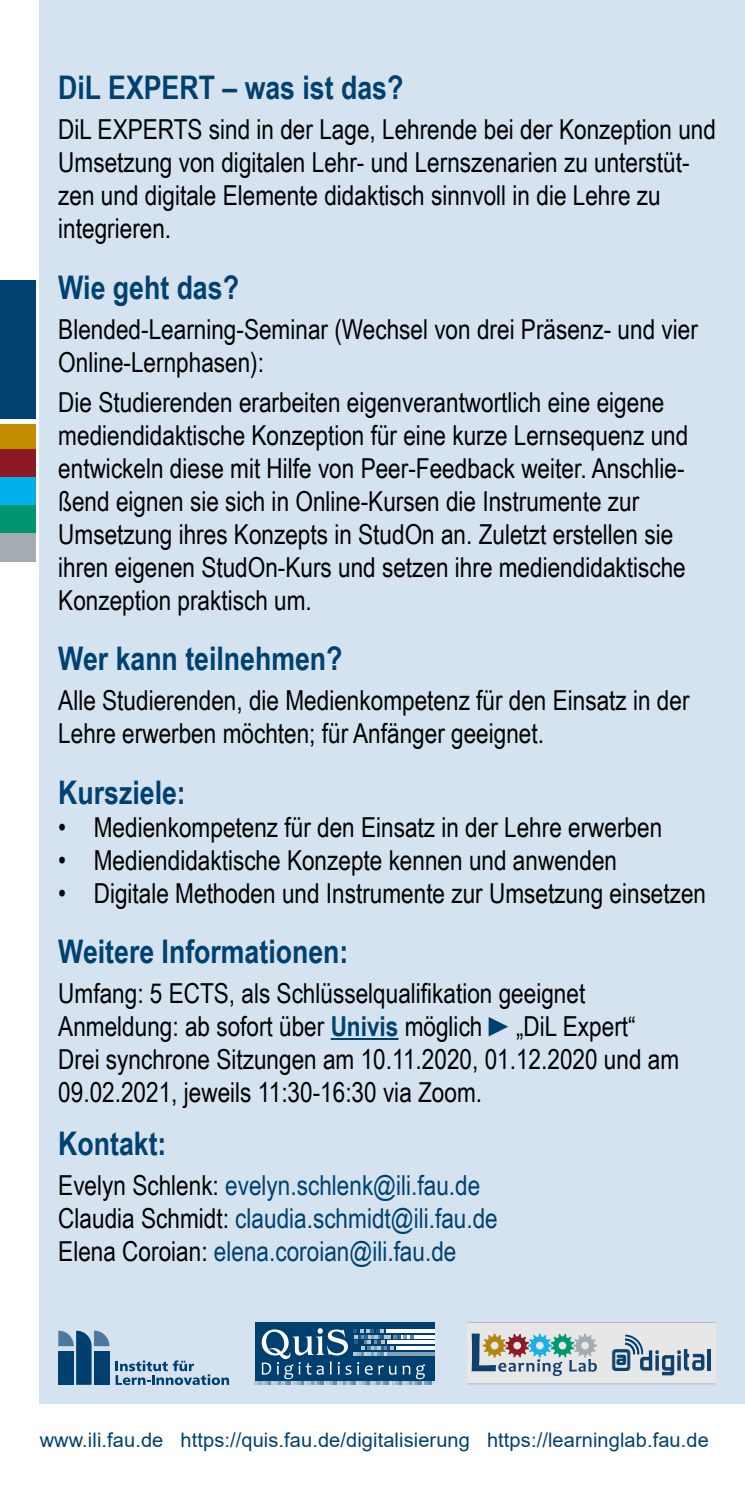
<style>
.page{position:relative;width:745px;height:1489px;background:#fff}
.page>*{position:absolute;margin:0;border:0;box-sizing:border-box;transform-origin:0 0}
.t1{font:700 32.5px "Arial Narrow";color:#004170}
.t2{font:29px "Kimberley";color:#0f416e}
.t3{font:27.5px/33px "Arial Narrow";color:#000}
.t4{font:27.5px/33px "Arial Narrow";color:#004170}
.t5{font:20px "Arial";letter-spacing:.005em;color:#004170}
.s1{font-weight:700;color:#004170}
.s2{color:#004170}
.s3{color:#000}
</style>
<div class="page">
<div style="left:0;top:421px;width:35px;height:28px;background:#c38b00"></div>
<div style="left:0;top:281px;width:35px;height:140px;background:#004170"></div>
<div style="left:0;top:449px;width:35px;height:28px;background:#8d1826"></div>
<div style="left:0;top:477px;width:35px;height:28px;background:#00b1eb"></div>
<div style="left:0;top:505px;width:35px;height:28px;background:#009770"></div>
<div style="left:0;top:533px;width:35px;height:28px;background:#a4acb1"></div>
<div style="left:40px;top:0;width:704px;height:1403px;background:#d5e3f0"></div>
<hr style="left:0;top:419px;width:37px;height:4px;background:#fff">
<svg style="left:39px;top:1403px;width:705px;height:1px"></svg>
<hr style="left:330px;top:1037px;width:68px;height:2px;background:#004170">
<svg style="left:115px;top:1360px;width:114px;height:24px"></svg>
<svg style="left:58px;top:1330px;width:51px;height:54px"></svg>
<div style="left:94px;top:1351px;width:15px;height:33px;background:#004071"></div>
<div style="left:254px;top:1322px;width:180px;height:62px;background:#004071"></div>
<svg style="left:254px;top:1327px;width:180px;height:57px"></svg>
<div style="left:467px;top:1322px;width:247px;height:61px;background:#e7e7e7"></div>
<hr style="left:467px;top:1383px;width:247px;height:1px;background:#b7b9cd">
<hr style="left:467px;top:1321px;width:247px;height:1px;background:#b7b9cd">
<svg style="left:471px;top:1333px;width:125px;height:42px"></svg>
<svg style="left:625px;top:1334px;width:79px;height:41px"></svg>
<hr style="left:707px;top:1348px;width:3px;height:22px;background:#0f416e">
<p class="t1" style="left:58px;top:63px;width:346px">DiL EXPERT – was ist das?</p>
<p class="t3" style="left:58px;top:112px;width:658px">DiL EXPERTS sind in der Lage, Lehrende bei der Konzeption und Umsetzung von digitalen Lehr- und Lernszenarien zu unterstüt&shy;zen und digitale Elemente didaktisch sinnvoll in die Lehre zu integrieren.</p>
<p class="t1" style="left:58px;top:262px;width:182px">Wie geht das?</p>
<p class="t3" style="left:58px;top:311px;width:640px">Blended-Learning-Seminar (Wechsel von drei Präsenz- und vier<br>Online-Lernphasen):</p>
<p class="t3" style="left:58px;top:384px;width:631px">Die Studierenden erarbeiten eigenverantwortlich eine eigene mediendidaktische Konzeption für eine kurze Lernsequenz und entwickeln diese mit Hilfe von Peer-Feedback weiter. Anschlie&shy;ßend eignen sie sich in Online-Kursen die Instrumente zur Umsetzung ihres Konzepts in StudOn an. Zuletzt erstellen sie ihren eigenen StudOn-Kurs und setzen ihre mediendidaktische Konzeption praktisch um.</p>
<p class="t1" style="left:58px;top:634px;width:285px">Wer kann teilnehmen?</p>
<p class="t3" style="left:58px;top:683px;width:632px">Alle Studierenden, die Medienkompetenz für den Einsatz in der<br>Lehre erwerben möchten; für Anfänger geeignet.</p>
<p class="t1" style="left:58px;top:767px;width:129px">Kursziele:</p>
<p class="t3" style="left:58px;top:809px;width:605px">• Medienkompetenz für den Einsatz in der Lehre erwerben</p>
<p class="t3" style="left:58px;top:842px;width:560px">• Mediendidaktische Konzepte kennen und anwenden</p>
<p class="t3" style="left:58px;top:875px;width:649px">• Digitale Methoden und Instrumente zur Umsetzung einsetzen</p>
<p class="t1" style="left:58px;top:926px;width:291px">Weitere Informationen:</p>
<p class="t3" style="left:58px;top:975px;width:622px">Umfang: 5 ECTS, als Schlüsselqualifikation geeignet Anmeldung: ab sofort über <span class="s1">Univis</span> möglich <span class="s2">►</span>„DiL Expert“ Drei synchrone Sitzungen am 10.11.2020, 01.12.2020 und am 09.02.2021, jeweils 11:30-16:30 via Zoom.</p>
<p class="t1" style="left:58px;top:1119px;width:110px">Kontakt:</p>
<p class="t4" style="left:58px;top:1168px;width:441px"><span class="s3">Evelyn Schlenk:</span> evelyn.schlenk@ili.fau.de<br><span class="s3">Claudia Schmidt:</span> claudia.schmidt@ili.fau.de<br><span class="s3">Elena Coroian:</span> elena.coroian@ili.fau.de</p>
<p class="t2" style="left:611px;top:1339px;width:21px">@</p>
<p class="t5" style="left:40px;top:1425px;width:670px">www.ili.fau.de https://quis.fau.de/digitalisierung https://learninglab.fau.de</p>
</div>
